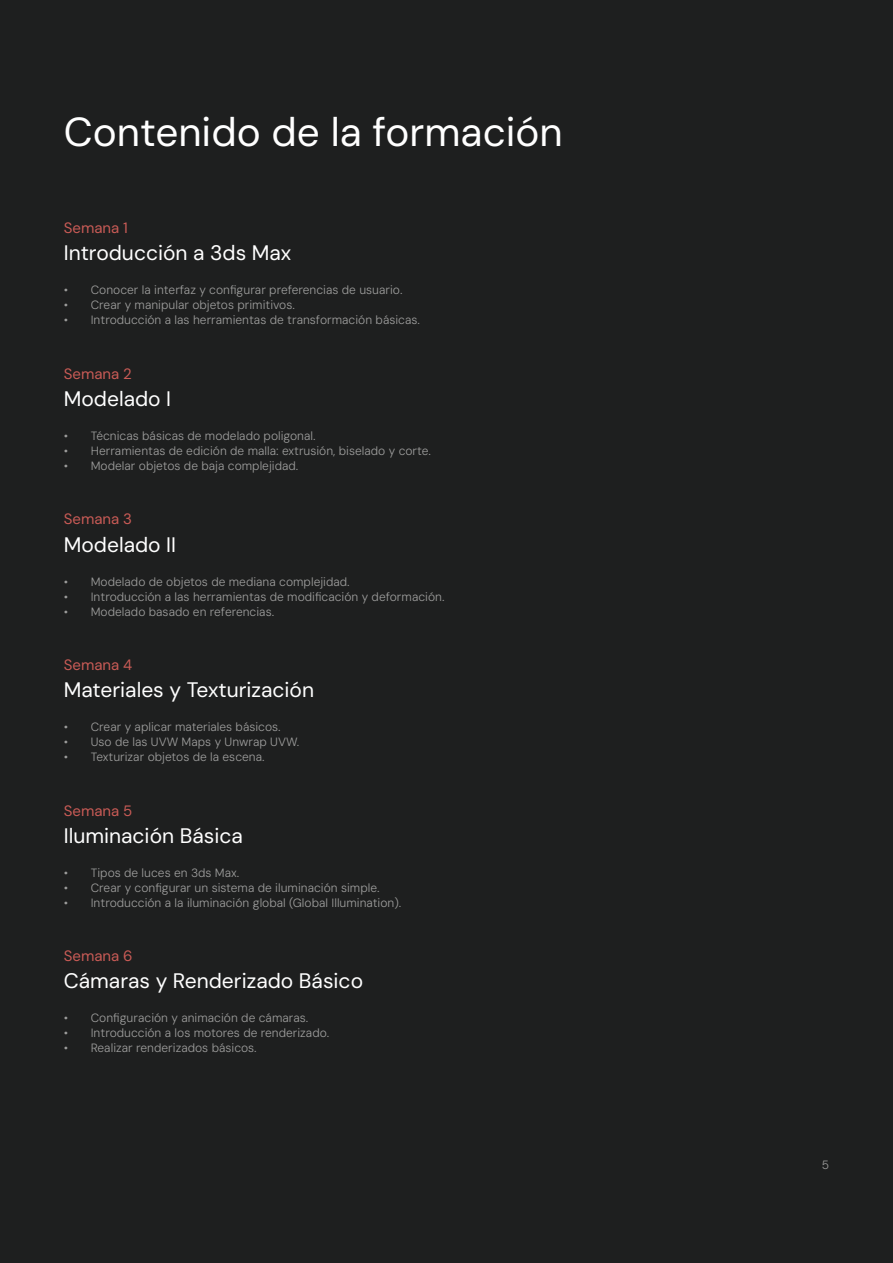
<style>
.page{position:relative;width:893px;height:1263px;background:#1e1f1f}
.page>*{position:absolute;margin:0;border:0;box-sizing:border-box;transform-origin:0 0}
.t1{font:40.5px "DM Sans 9 pt";color:#fff}
.t2{font:21px "DM Sans 9 pt";color:#fff}
.t3{font:15px "DM Sans 9 pt";color:#c95b56}
.t4{font:12px "DM Sans 9 pt";color:#9d9d9c}
</style>
<div class="page">
<h1 class="t1" style="left:64px;top:107px;width:501px">Contenido de la formación</h1>
<p class="t3" style="left:64px;top:219px;width:66px">Semana 1</p>
<h2 class="t2" style="left:64px;top:240px;width:229px">Introducción a 3ds Max</h2>
<p class="t4" style="left:64px;top:283px;width:340px">• Conocer la interfaz y configurar preferencias de usuario.</p>
<p class="t4" style="left:64px;top:298px;width:233px">• Crear y manipular objetos primitivos.</p>
<p class="t4" style="left:64px;top:313px;width:358px">• Introducción a las herramientas de transformación básicas.</p>
<p class="t3" style="left:64px;top:364px;width:70px">Semana 2</p>
<h2 class="t2" style="left:64px;top:386px;width:109px">Modelado I</h2>
<p class="t4" style="left:64px;top:428px;width:253px">• Técnicas básicas de modelado poligonal.</p>
<p class="t4" style="left:64px;top:443px;width:369px">• Herramientas de edición de malla: extrusión, biselado y corte.</p>
<p class="t4" style="left:64px;top:458px;width:236px">• Modelar objetos de baja complejidad.</p>
<p class="t3" style="left:64px;top:510px;width:70px">Semana 3</p>
<h2 class="t2" style="left:64px;top:531px;width:114px">Modelado II</h2>
<p class="t4" style="left:64px;top:574px;width:287px">• Modelado de objetos de mediana complejidad.</p>
<p class="t4" style="left:64px;top:589px;width:382px">• Introducción a las herramientas de modificación y deformación.</p>
<p class="t4" style="left:64px;top:604px;width:212px">• Modelado basado en referencias.</p>
<p class="t3" style="left:64px;top:655px;width:70px">Semana 4</p>
<h2 class="t2" style="left:64px;top:677px;width:252px">Materiales y Texturización</h2>
<p class="t4" style="left:64px;top:719px;width:218px">• Crear y aplicar materiales básicos.</p>
<p class="t4" style="left:64px;top:734px;width:237px">• Uso de las UVW Maps y Unwrap UVW.</p>
<p class="t4" style="left:64px;top:749px;width:202px">• Texturizar objetos de la escena.</p>
<p class="t3" style="left:64px;top:801px;width:70px">Semana 5</p>
<h2 class="t2" style="left:64px;top:822px;width:181px">Iluminación Básica</h2>
<p class="t4" style="left:64px;top:865px;width:177px">• Tipos de luces en 3ds Max.</p>
<p class="t4" style="left:64px;top:880px;width:317px">• Crear y configurar un sistema de iluminación simple.</p>
<p class="t4" style="left:64px;top:895px;width:339px">• Introducción a la iluminación global (Global Illumination).</p>
<p class="t3" style="left:64px;top:947px;width:70px">Semana 6</p>
<h2 class="t2" style="left:64px;top:968px;width:301px">Cámaras y Renderizado Básico</h2>
<p class="t4" style="left:64px;top:1011px;width:246px">• Configuración y animación de cámaras.</p>
<p class="t4" style="left:64px;top:1026px;width:267px">• Introducción a los motores de renderizado.</p>
<p class="t4" style="left:64px;top:1041px;width:195px">• Realizar renderizados básicos.</p>
<p class="t4" style="left:822px;top:1157px;width:9px">5</p>
</div>
